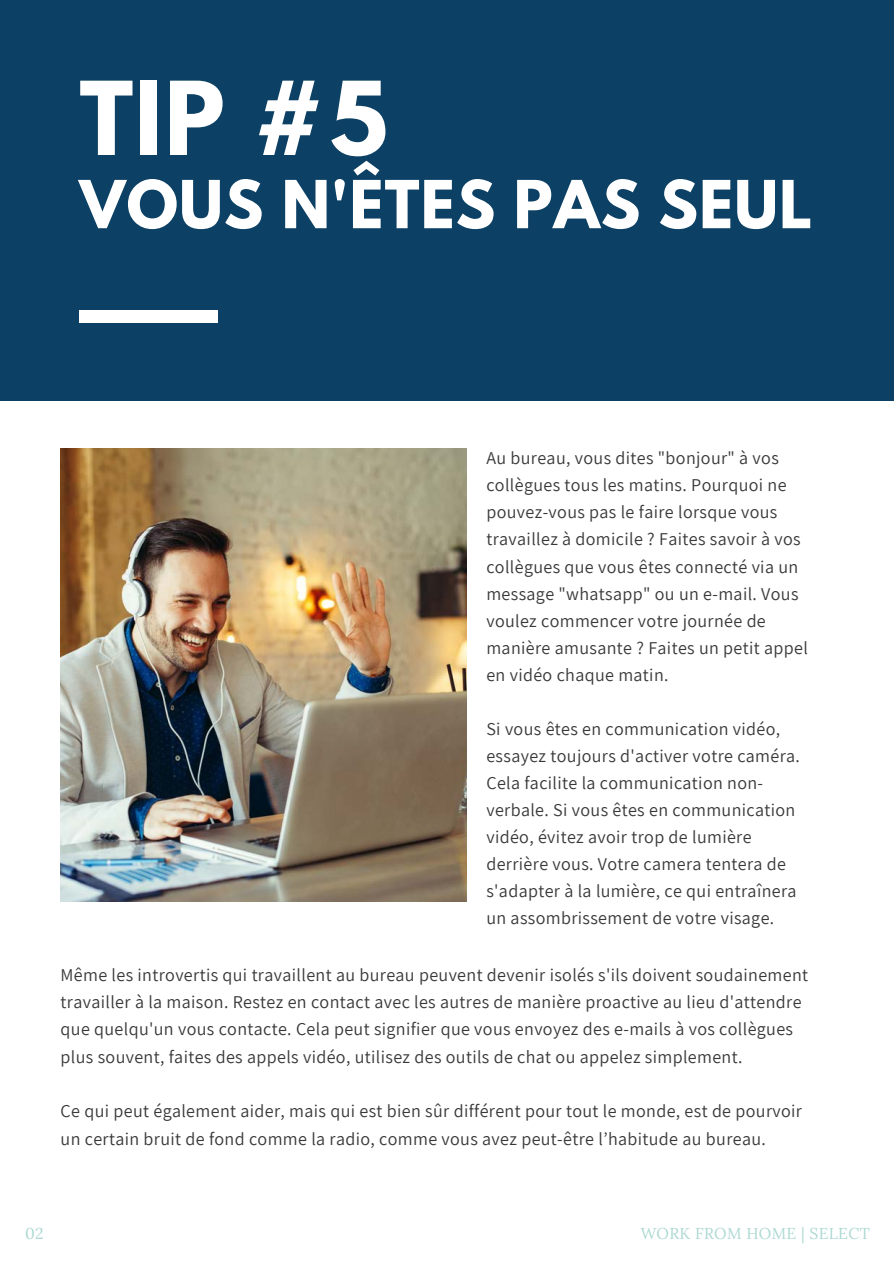
<style>
.page{position:relative;width:894px;height:1264px;background:#fff}
.page>*{position:absolute;margin:0;border:0;box-sizing:border-box;transform-origin:0 0}
.t1{font:700 90px "League Spartan";color:#fff}
.t2{font:700 58.5px "League Spartan";letter-spacing:.02em;color:#fff}
.t3{font:18px/27px "Assistant";letter-spacing:.02em;color:#383838}
.t4{font:15.75px "Lora";letter-spacing:.02em;color:#add9d2}
</style>
<div class="page">
<div style="left:0;top:0;width:893px;height:400px;background:#0c4064"></div>
<div style="left:79px;top:310px;width:139px;height:13px;background:#fff"></div>
<img style="left:61px;top:448px;width:405px;height:453px">
<h1 class="t1" style="left:79px;top:74px;width:309px">TIP #5</h1>
<h2 class="t2" style="left:79px;top:175px;width:734px">VOUS N'ÊTES PAS SEUL</h2>
<p class="t3" style="left:486px;top:444px;width:323px">Au bureau, vous dites "bonjour" à vos collègues tous les matins. Pourquoi ne pouvez-vous pas le faire lorsque vous travaillez à domicile ? Faites savoir à vos collègues que vous êtes connecté via un message "whatsapp" ou un e-mail. Vous voulez commencer votre journée de manière amusante ? Faites un petit appel en vidéo chaque matin.</p>
<p class="t3" style="left:486px;top:714px;width:315px">Si vous êtes en communication vidéo, essayez toujours d'activer votre caméra.<br>Cela facilite la communication non&shy;verbale. Si vous êtes en communication vidéo, évitez avoir trop de lumière derrière vous. Votre camera tentera de s'adapter à la lumière, ce qui entraînera un assombrissement de votre visage.</p>
<p class="t3" style="left:61px;top:960px;width:748px">Même les introvertis qui travaillent au bureau peuvent devenir isolés s'ils doivent soudainement travailler à la maison. Restez en contact avec les autres de manière proactive au lieu d'attendre que quelqu'un vous contacte. Cela peut signifier que vous envoyez des e-mails à vos collègues plus souvent, faites des appels vidéo, utilisez des outils de chat ou appelez simplement.</p>
<p class="t3" style="left:61px;top:1097px;width:742px">Ce qui peut également aider, mais qui est bien sûr différent pour tout le monde, est de pourvoir un certain bruit de fond comme la radio, comme vous avez peut-être l’habitude au bureau.</p>
<p class="t4" style="left:25px;top:1222px;width:20px">02</p>
<p class="t4" style="left:640px;top:1222px;width:230px">WORK FROM HOME | SELECT</p>
</div>
